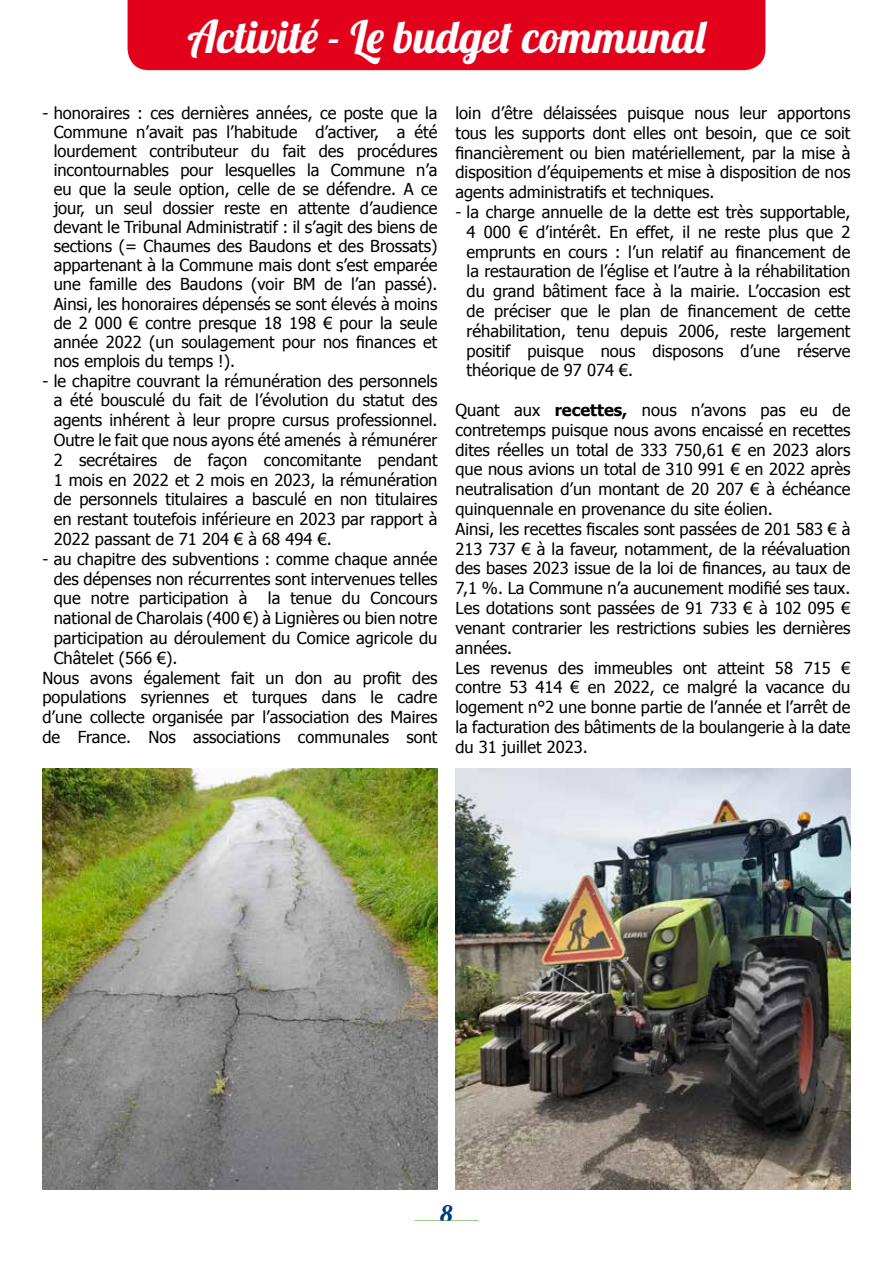
<style>
.page{position:relative;width:893px;height:1263px;background:#fff}
.page>*{position:absolute;margin:0;border:0;box-sizing:border-box;transform-origin:0 0}
.t1{font:45px "Lobster 1.4";letter-spacing:.02em;color:#fff}
.t2{font:24px "Lobster 1.4";color:#003882}
.t3{font:16.5px/19.8px "Tahoma";color:#000;text-align:justify}
.s1{font-weight:700}
</style>
<div class="page">
<hr style="left:415px;top:1220px;width:63px;height:2px;background:#44a12b">
<div style="left:128px;top:0;width:637px;height:70px;background:#e2001a"></div>
<img style="left:43px;top:769px;width:395px;height:420px">
<img style="left:455px;top:769px;width:396px;height:420px">
<h1 class="t1" style="left:187px;top:8px;width:520px">Activité - Le budget communal</h1>
<p class="t3" style="left:54px;top:103px;width:385px;line-height:19px;text-indent:-11px">- honoraires : ces dernières années, ce poste que la Commune n’avait pas l’habitude d’activer, a été lourdement contributeur du fait des procédures incontournables pour lesquelles la Commune n’a eu que la seule option, celle de se défendre. A ce jour, un seul dossier reste en attente d’audience devant le Tribunal Administratif : il s’agit des biens de sections (= Chaumes des Baudons et des Brossats) appartenant à la Commune mais dont s’est emparée une famille des Baudons (voir BM de l’an passé).<br>Ainsi, les honoraires dépensés se sont élevés à moins de 2 000 € contre presque 18 198 € pour la seule année 2022 (un soulagement pour nos finances et nos emplois du temps !).</p>
<p class="t3" style="left:54px;top:370px;width:385px;text-indent:-11px">- le chapitre couvrant la rémunération des personnels a été bousculé du fait de l’évolution du statut des agents inhérent à leur propre cursus professionnel.<br>Outre le fait que nous ayons été amenés à rémunérer 2 secrétaires de façon concomitante pendant 1 mois en 2022 et 2 mois en 2023, la rémunération de personnels titulaires a basculé en non titulaires en restant toutefois inférieure en 2023 par rapport à 2022 passant de 71 204 € à 68 494 €.</p>
<p class="t3" style="left:43px;top:548px;width:396px">- au chapitre des subventions : comme chaque année</p>
<p class="t3" style="left:54px;top:568px;width:385px">des dépenses non récurrentes sont intervenues telles</p>
<p class="t3" style="left:54px;top:588px;width:385px">que notre participation à la tenue du Concours</p>
<p class="t3" style="left:54px;top:607px;width:385px">national de Charolais (400 €) à Lignières ou bien notre</p>
<p class="t3" style="left:54px;top:627px;width:385px">participation au déroulement du Comice agricole du</p>
<p class="t3" style="left:54px;top:647px;width:125px">Châtelet (566 €).</p>
<p class="t3" style="left:43px;top:667px;width:396px">Nous avons également fait un don au profit des</p>
<p class="t3" style="left:43px;top:687px;width:396px">populations syriennes et turques dans le cadre</p>
<p class="t3" style="left:43px;top:706px;width:396px">d’une collecte organisée par l’association des Maires</p>
<p class="t3" style="left:43px;top:726px;width:396px">de France. Nos associations communales sont</p>
<p class="t3" style="left:455px;top:102px;width:396px">loin d’être délaissées puisque nous leur apportons tous les supports dont elles ont besoin, que ce soit financièrement ou bien matériellement, par la mise à disposition d’équipements et mise à disposition de nos agents administratifs et techniques.</p>
<p class="t3" style="left:467px;top:201px;width:385px;text-indent:-11px">- la charge annuelle de la dette est très supportable, 4 000 € d’intérêt. En effet, il ne reste plus que 2 emprunts en cours : l’un relatif au financement de la restauration de l’église et l’autre à la réhabilitation du grand bâtiment face à la mairie. L’occasion est de préciser que le plan de financement de cette réhabilitation, tenu depuis 2006, reste largement positif puisque nous disposons d’une réserve théorique de 97 074 €.</p>
<p class="t3" style="left:455px;top:399px;width:396px;text-align:left">Quant aux <span class="s1">recettes,</span> nous n’avons pas eu de contretemps puisque nous avons encaissé en recettes dites réelles un total de 333 750,61 € en 2023 alors que nous avions un total de 310 991 € en 2022 après neutralisation d’un montant de 20 207 € à échéance quinquennale en provenance du site éolien.<br>Ainsi, les recettes fiscales sont passées de 201 583 € à 213 737 € à la faveur, notamment, de la réévaluation des bases 2023 issue de la loi de finances, au taux de 7,1 %. La Commune n’a aucunement modifié ses taux.<br>Les dotations sont passées de 91 733 € à 102 095 € venant contrarier les restrictions subies les dernières années.<br>Les revenus des immeubles ont atteint 58 715 € contre 53 414 € en 2022, ce malgré la vacance du logement n°2 une bonne partie de l’année et l’arrêt de la facturation des bâtiments de la boulangerie à la date du 31 juillet 2023.</p>
<h2 class="t2" style="left:440px;top:1198px;width:13px">8</h2>
</div>
